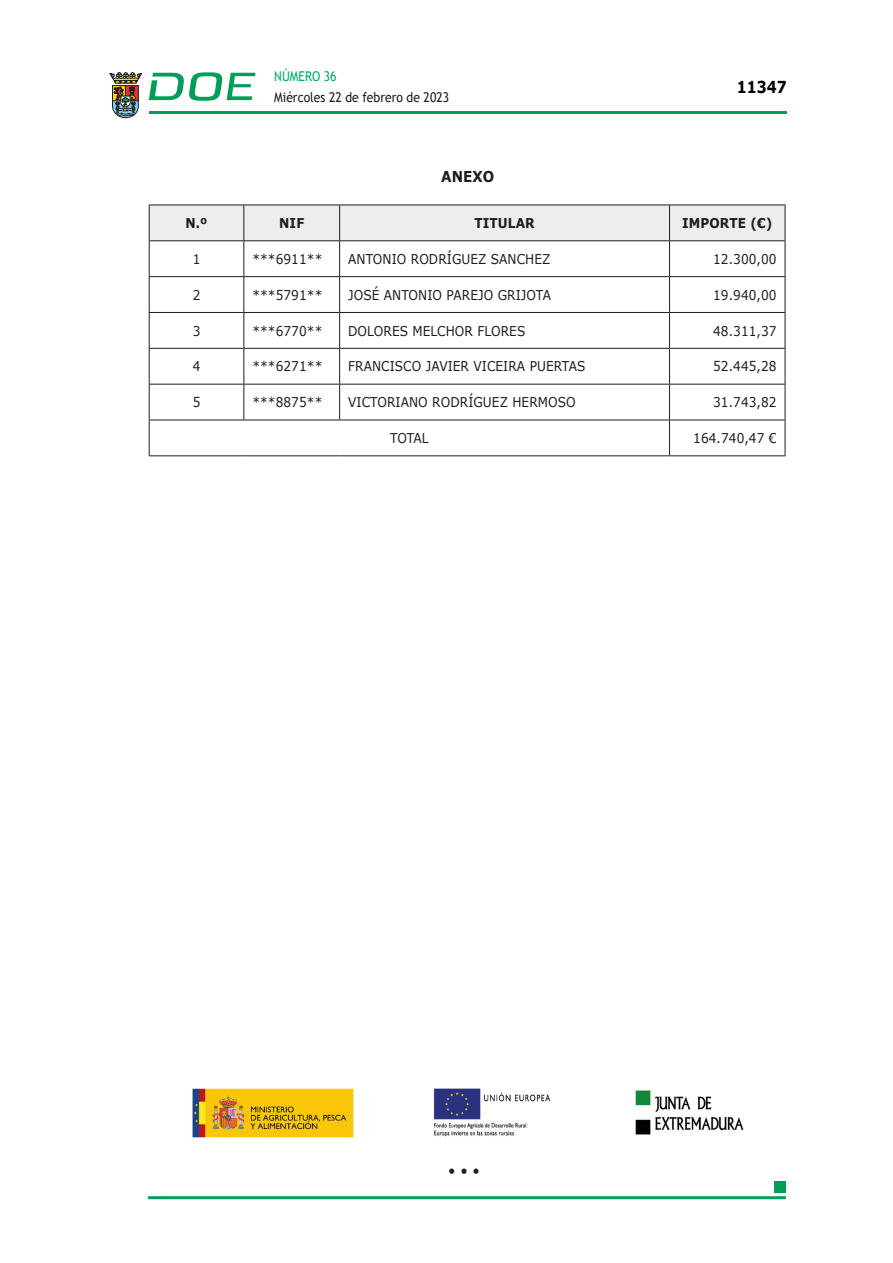
<style>
.page{position:relative;width:893px;height:1263px;background:#fff}
.page>*{position:absolute;margin:0;border:0;box-sizing:border-box;transform-origin:0 0}
.t1{font:700 16.5px "Verdana";color:#000;scale:.85 1}
.CUERPO_DE_TEXTO{font:700 15px "Verdana";letter-spacing:.005em;color:#1d1d1b;scale:.9 1}
.CUERPO_DE_TEXTO-2{font:15px "Verdana";color:#1d1d1b;scale:.9 1}
.CUERPO_DE_TEXTO-3{font:13.5px "Verdana";letter-spacing:.005em;color:#1d1d1b;scale:.9 1}
.t2{font:13.5px "Trebuchet MS";color:#1d1d1b;scale:.9 1}
.TABLATITULO{font:700 13.5px "Verdana";letter-spacing:.005em;color:#1d1d1b;scale:.9 1}
.t3{font:13.5px "Trebuchet MS";color:#00ab67;scale:.9 1}
</style>
<div class="page">
<hr style="left:149px;top:111px;width:638px;height:3px;background:#009e59">
<svg style="left:109px;top:72px;width:33px;height:46px"></svg>
<svg style="left:149px;top:72px;width:106px;height:29px"></svg>
<hr style="left:148px;top:1196px;width:638px;height:3px;background:#009e59">
<div style="left:775px;top:1181px;width:11px;height:11px;background:#009e59"></div>
<div style="left:150px;top:206px;width:635px;height:34px;background:#ededed"></div>
<hr style="left:149px;top:205px;width:95px;height:1px;background:#1d1d1b">
<hr style="left:149px;top:205px;width:1px;height:35px;background:#1d1d1b">
<hr style="left:244px;top:205px;width:96px;height:1px;background:#1d1d1b">
<hr style="left:243px;top:205px;width:1px;height:35px;background:#1d1d1b">
<hr style="left:340px;top:205px;width:329px;height:1px;background:#1d1d1b">
<hr style="left:339px;top:205px;width:1px;height:35px;background:#1d1d1b">
<hr style="left:669px;top:205px;width:116px;height:1px;background:#1d1d1b">
<hr style="left:669px;top:205px;width:1px;height:35px;background:#1d1d1b">
<hr style="left:785px;top:205px;width:1px;height:35px;background:#1d1d1b">
<hr style="left:149px;top:240px;width:95px;height:1px;background:#1d1d1b">
<hr style="left:149px;top:241px;width:1px;height:35px;background:#1d1d1b">
<hr style="left:244px;top:240px;width:96px;height:1px;background:#1d1d1b">
<hr style="left:243px;top:241px;width:1px;height:35px;background:#1d1d1b">
<hr style="left:340px;top:240px;width:329px;height:1px;background:#1d1d1b">
<hr style="left:339px;top:241px;width:1px;height:35px;background:#1d1d1b">
<hr style="left:669px;top:240px;width:116px;height:1px;background:#1d1d1b">
<hr style="left:669px;top:241px;width:1px;height:35px;background:#1d1d1b">
<hr style="left:785px;top:241px;width:1px;height:35px;background:#1d1d1b">
<hr style="left:149px;top:276px;width:95px;height:1px;background:#1d1d1b">
<hr style="left:149px;top:277px;width:1px;height:35px;background:#1d1d1b">
<hr style="left:244px;top:276px;width:96px;height:1px;background:#1d1d1b">
<hr style="left:243px;top:277px;width:1px;height:35px;background:#1d1d1b">
<hr style="left:340px;top:276px;width:329px;height:1px;background:#1d1d1b">
<hr style="left:339px;top:277px;width:1px;height:35px;background:#1d1d1b">
<hr style="left:669px;top:276px;width:116px;height:1px;background:#1d1d1b">
<hr style="left:669px;top:277px;width:1px;height:35px;background:#1d1d1b">
<hr style="left:785px;top:277px;width:1px;height:35px;background:#1d1d1b">
<hr style="left:149px;top:312px;width:95px;height:1px;background:#1d1d1b">
<hr style="left:149px;top:313px;width:1px;height:35px;background:#1d1d1b">
<hr style="left:244px;top:312px;width:96px;height:1px;background:#1d1d1b">
<hr style="left:243px;top:313px;width:1px;height:35px;background:#1d1d1b">
<hr style="left:340px;top:312px;width:329px;height:1px;background:#1d1d1b">
<hr style="left:339px;top:313px;width:1px;height:35px;background:#1d1d1b">
<hr style="left:669px;top:312px;width:116px;height:1px;background:#1d1d1b">
<hr style="left:669px;top:313px;width:1px;height:35px;background:#1d1d1b">
<hr style="left:785px;top:313px;width:1px;height:35px;background:#1d1d1b">
<hr style="left:149px;top:348px;width:95px;height:1px;background:#1d1d1b">
<hr style="left:149px;top:349px;width:1px;height:35px;background:#1d1d1b">
<hr style="left:244px;top:348px;width:96px;height:1px;background:#1d1d1b">
<hr style="left:243px;top:349px;width:1px;height:35px;background:#1d1d1b">
<hr style="left:340px;top:348px;width:329px;height:1px;background:#1d1d1b">
<hr style="left:339px;top:349px;width:1px;height:35px;background:#1d1d1b">
<hr style="left:669px;top:348px;width:116px;height:1px;background:#1d1d1b">
<hr style="left:669px;top:349px;width:1px;height:35px;background:#1d1d1b">
<hr style="left:785px;top:349px;width:1px;height:35px;background:#1d1d1b">
<hr style="left:149px;top:384px;width:95px;height:1px;background:#1d1d1b">
<hr style="left:149px;top:384px;width:1px;height:36px;background:#1d1d1b">
<hr style="left:244px;top:384px;width:96px;height:1px;background:#1d1d1b">
<hr style="left:243px;top:384px;width:1px;height:36px;background:#1d1d1b">
<hr style="left:340px;top:384px;width:329px;height:1px;background:#1d1d1b">
<hr style="left:339px;top:384px;width:1px;height:36px;background:#1d1d1b">
<hr style="left:669px;top:384px;width:116px;height:1px;background:#1d1d1b">
<hr style="left:669px;top:384px;width:1px;height:36px;background:#1d1d1b">
<hr style="left:785px;top:384px;width:1px;height:36px;background:#1d1d1b">
<hr style="left:149px;top:420px;width:95px;height:1px;background:#1d1d1b">
<hr style="left:149px;top:420px;width:1px;height:35px;background:#1d1d1b">
<hr style="left:244px;top:420px;width:96px;height:1px;background:#1d1d1b">
<hr style="left:340px;top:420px;width:329px;height:1px;background:#1d1d1b">
<hr style="left:669px;top:420px;width:116px;height:1px;background:#1d1d1b">
<hr style="left:669px;top:420px;width:1px;height:35px;background:#1d1d1b">
<hr style="left:785px;top:420px;width:1px;height:35px;background:#1d1d1b">
<hr style="left:149px;top:455px;width:95px;height:1px;background:#1d1d1b">
<hr style="left:244px;top:455px;width:96px;height:1px;background:#1d1d1b">
<hr style="left:340px;top:455px;width:329px;height:1px;background:#1d1d1b">
<hr style="left:669px;top:455px;width:116px;height:1px;background:#1d1d1b">
<img style="left:192px;top:1088px;width:552px;height:50px">
<p class="t3" style="left:274px;top:67px;width:71px">NÚMERO 36</p>
<p class="t2" style="left:274px;top:88px;width:196px">Miércoles 22 de febrero de 2023</p>
<p class="CUERPO_DE_TEXTO" style="left:441px;top:165px;width:61px">ANEXO</p>
<p class="t1" style="left:737px;top:75px;width:60px">11347</p>
<p class="TABLATITULO" style="left:185px;top:214px;width:26px">N.º</p>
<p class="TABLATITULO" style="left:279px;top:214px;width:29px">NIF</p>
<p class="TABLATITULO" style="left:475px;top:214px;width:68px">TITULAR</p>
<p class="TABLATITULO" style="left:682px;top:214px;width:102px">IMPORTE (€)</p>
<p class="CUERPO_DE_TEXTO-3" style="left:193px;top:250px;width:10px">1</p>
<p class="CUERPO_DE_TEXTO-3" style="left:252px;top:250px;width:79px">***6911**</p>
<p class="CUERPO_DE_TEXTO-3" style="left:348px;top:250px;width:226px">ANTONIO RODRÍGUEZ SANCHEZ</p>
<p class="CUERPO_DE_TEXTO-3" style="left:713px;top:250px;width:72px">12.300,00</p>
<p class="CUERPO_DE_TEXTO-3" style="left:193px;top:285px;width:10px">2</p>
<p class="CUERPO_DE_TEXTO-3" style="left:252px;top:285px;width:79px">***5791**</p>
<p class="CUERPO_DE_TEXTO-3" style="left:348px;top:285px;width:227px">JOSÉ ANTONIO PAREJO GRIJOTA</p>
<p class="CUERPO_DE_TEXTO-3" style="left:713px;top:285px;width:72px">19.940,00</p>
<p class="CUERPO_DE_TEXTO-3" style="left:193px;top:321px;width:10px">3</p>
<p class="CUERPO_DE_TEXTO-3" style="left:252px;top:321px;width:79px">***6770**</p>
<p class="CUERPO_DE_TEXTO-3" style="left:348px;top:321px;width:198px">DOLORES MELCHOR FLORES</p>
<p class="CUERPO_DE_TEXTO-3" style="left:713px;top:321px;width:72px">48.311,37</p>
<p class="CUERPO_DE_TEXTO-3" style="left:193px;top:357px;width:10px">4</p>
<p class="CUERPO_DE_TEXTO-3" style="left:252px;top:357px;width:79px">***6271**</p>
<p class="CUERPO_DE_TEXTO-3" style="left:348px;top:357px;width:265px">FRANCISCO JAVIER VICEIRA PUERTAS</p>
<p class="CUERPO_DE_TEXTO-3" style="left:713px;top:357px;width:72px">52.445,28</p>
<p class="CUERPO_DE_TEXTO-3" style="left:193px;top:393px;width:10px">5</p>
<p class="CUERPO_DE_TEXTO-3" style="left:252px;top:393px;width:79px">***8875**</p>
<p class="CUERPO_DE_TEXTO-3" style="left:348px;top:393px;width:254px">VICTORIANO RODRÍGUEZ HERMOSO</p>
<p class="CUERPO_DE_TEXTO-3" style="left:713px;top:393px;width:72px">31.743,82</p>
<p class="CUERPO_DE_TEXTO-3" style="left:390px;top:429px;width:44px">TOTAL</p>
<p class="CUERPO_DE_TEXTO-3" style="left:693px;top:429px;width:94px">164.740,47 €</p>
<p class="CUERPO_DE_TEXTO-2" style="left:448px;top:1160px;width:37px">• • •</p>
</div>
